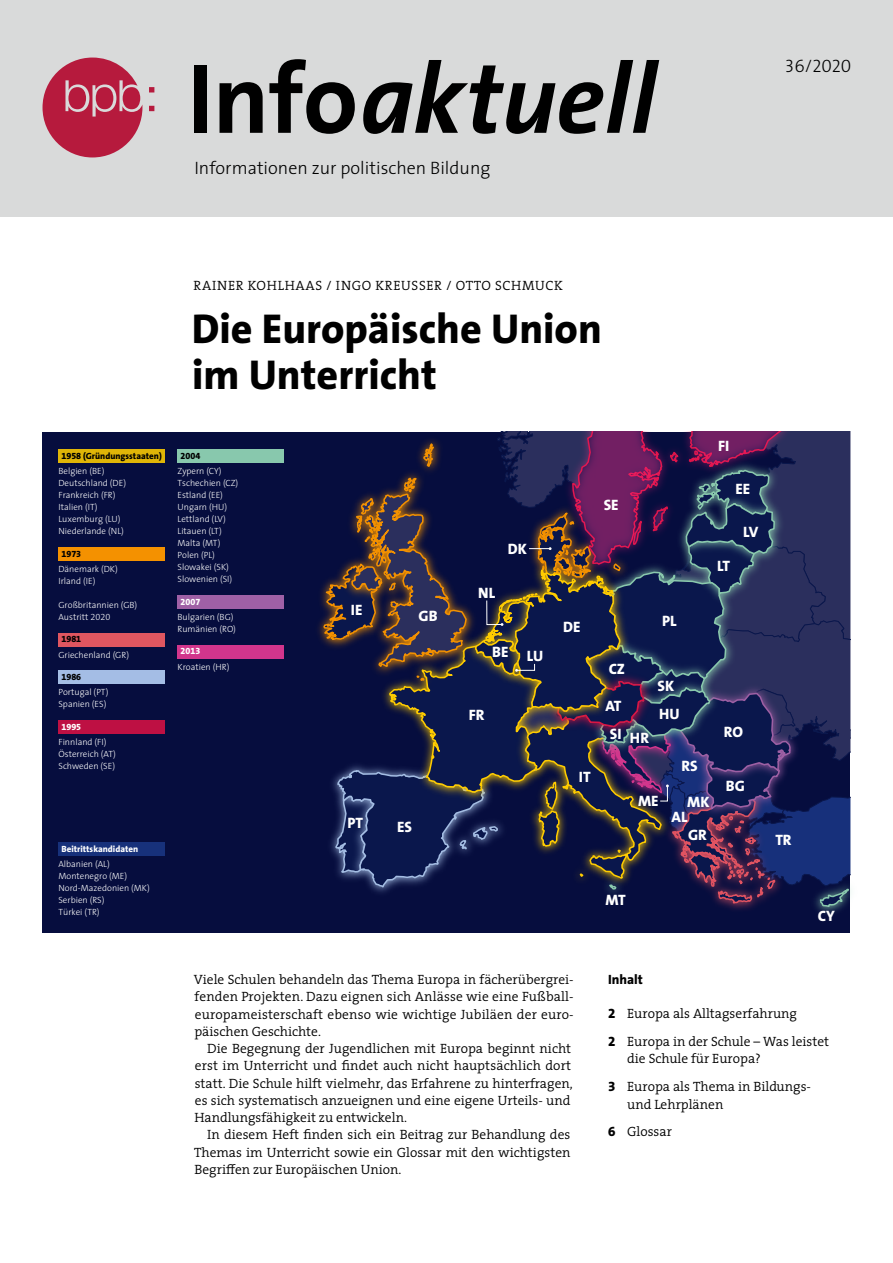
<style>
.page{position:relative;width:893px;height:1263px;background:#fff}
.page>*{position:absolute;margin:0;border:0;box-sizing:border-box;transform-origin:0 0}
.t1{font:800 42px/46.5px "The Sans";color:#000}
.t2{font:300 18px "The Sans";color:#000}
.t3{font:18px "The Sans Light Caps";color:#000}
.t4{font:800 15.15px/28.3px "The Sans";color:#fff}
.t5{font:300 13.5px/17.2px "The Serif";color:#000}
.t6{font:300 13.5px "The Serif";letter-spacing:.05em;color:#000}
.t7{font:800 13.5px "The Sans";color:#000}
.t8{font:300 9px/12px "The Sans";color:#fff}
.t9{font:800 9px "The Sans";color:#000}
.t10{font:800 9px "The Sans";color:#fff}
.t11{font:9px "The Sans Extra Bold Expert";color:#000}
.t12{font:9px "The Sans Extra Bold Expert";color:#fff}
.s1{font-family:"The Sans Extra Bold Expert";font-weight:400}
.s2{font-family:"The Sans Light Expert";font-weight:400}
</style>
<div class="page">
<div style="left:0;top:0;width:893px;height:216px;background:#d9dada"></div>
<svg style="left:43px;top:58px;width:111px;height:99px"></svg>
<div style="left:43px;top:432px;width:807px;height:500px;background:#060d3e"></div>
<svg style="left:321px;top:432px;width:529px;height:482px"></svg>
<div style="left:58px;top:449px;width:107px;height:14px;background:#e0b507"></div>
<div style="left:58px;top:633px;width:107px;height:14px;background:#df5660"></div>
<div style="left:178px;top:645px;width:106px;height:14px;background:#d2358c"></div>
<div style="left:58px;top:547px;width:107px;height:14px;background:#f49100"></div>
<div style="left:58px;top:842px;width:107px;height:14px;background:#17317b"></div>
<div style="left:58px;top:670px;width:107px;height:14px;background:#a4bde5"></div>
<div style="left:178px;top:595px;width:106px;height:14px;background:#9f60a6"></div>
<div style="left:58px;top:720px;width:107px;height:14px;background:#be1043"></div>
<div style="left:178px;top:449px;width:106px;height:14px;background:#88c8ad"></div>
<img style="left:559px;top:432px;width:178px;height:146px">
<img style="left:657px;top:432px;width:165px;height:48px">
<div style="left:194px;top:65px;width:13px;height:68px;background:#000"></div>
<svg style="left:220px;top:82px;width:43px;height:51px"></svg>
<svg style="left:269px;top:59px;width:86px;height:75px"></svg>
<svg style="left:363px;top:60px;width:296px;height:74px"></svg>
<h2 class="t2" style="left:194px;top:153px;width:298px">Informationen zur politischen Bildung</h2>
<h2 class="t3" style="left:785px;top:56px;width:68px">36/2020</h2>
<p class="t6" style="left:194px;top:274px;width:371px">RAINER KOHLHAAS / INGO KREUSSER / OTTO SCHMUCK</p>
<h1 class="t1" style="left:192px;top:304px;width:412px">Die Europäische Union im Unterricht</h1>
<p class="t9" style="left:61px;top:448px;width:102px"><span class="s1">1958</span> (Gründungsstaaten)</p>
<p class="t8" style="left:58px;top:465px;width:69px">Belgien (BE)<br>Deutschland (DE)<br>Frankreich (FR)<br>Italien (IT)<br>Luxemburg (LU)<br>Niederlande (NL)</p>
<p class="t11" style="left:61px;top:546px;width:21px">1973</p>
<p class="t8" style="left:58px;top:563px;width:61px">Dänemark (DK)<br>Irland (IE)</p>
<p class="t8" style="left:58px;top:599px;width:80px">Großbritannien (GB)<br>Austritt <span class="s2">2020</span></p>
<p class="t11" style="left:61px;top:632px;width:21px">1981</p>
<p class="t8" style="left:58px;top:648px;width:72px">Griechenland (GR)</p>
<p class="t11" style="left:61px;top:669px;width:21px">1986</p>
<p class="t8" style="left:58px;top:686px;width:51px">Portugal (PT)<br>Spanien (ES)</p>
<p class="t12" style="left:61px;top:719px;width:21px">1995</p>
<p class="t8" style="left:58px;top:736px;width:59px">Finnland (FI)<br>Österreich (AT)<br>Schweden (SE)</p>
<p class="t11" style="left:180px;top:448px;width:21px">2004</p>
<p class="t8" style="left:178px;top:465px;width:62px">Zypern (CY)<br>Tschechien (CZ)<br>Estland (EE)<br>Ungarn (HU)<br>Lettland (LV)<br>Litauen (LT)<br>Malta (MT)<br>Polen (PL)<br>Slowakei (SK)<br>Slowenien (SI)</p>
<p class="t12" style="left:180px;top:594px;width:21px">2007</p>
<p class="t8" style="left:178px;top:611px;width:60px">Bulgarien (BG)<br>Rumänien (RO)</p>
<p class="t12" style="left:180px;top:644px;width:21px">2013</p>
<p class="t8" style="left:178px;top:660px;width:54px">Kroatien (HR)</p>
<p class="t10" style="left:61px;top:841px;width:78px">Beitrittskandidaten</p>
<p class="t8" style="left:58px;top:858px;width:93px">Albanien (AL)<br>Montenegro (ME)<br>Nord-Mazedonien (MK)<br>Serbien (RS)<br>Türkei (TR)</p>
<p class="t4" style="left:351px;top:595px;width:13px">IE</p>
<p class="t4" style="left:348px;top:808px;width:17px">PT</p>
<p class="t4" style="left:419px;top:601px;width:20px">GB</p>
<p class="t4" style="left:397px;top:813px;width:16px">ES</p>
<p class="t4" style="left:478px;top:578px;width:19px">NL</p>
<p class="t4" style="left:508px;top:534px;width:21px">DK</p>
<p class="t4" style="left:492px;top:637px;width:18px">BE</p>
<p class="t4" style="left:469px;top:700px;width:17px">FR</p>
<p class="t4" style="left:527px;top:641px;width:18px">LU</p>
<p class="t4" style="left:604px;top:491px;width:16px">SE</p>
<p class="t4" style="left:718px;top:431px;width:13px">FI</p>
<p class="t4" style="left:735px;top:475px;width:16px">EE</p>
<p class="t4" style="left:743px;top:517px;width:17px">LV</p>
<p class="t4" style="left:717px;top:552px;width:14px">LT</p>
<p class="t4" style="left:563px;top:612px;width:19px">DE</p>
<p class="t4" style="left:579px;top:762px;width:13px">IT</p>
<p class="t4" style="left:609px;top:654px;width:18px">CZ</p>
<p class="t4" style="left:605px;top:691px;width:18px">AT</p>
<p class="t4" style="left:662px;top:606px;width:16px">PL</p>
<p class="t4" style="left:658px;top:671px;width:24px">SK<br>HU</p>
<p class="t4" style="left:610px;top:719px;width:13px">SI</p>
<p class="t4" style="left:724px;top:718px;width:21px">RO</p>
<p class="t4" style="left:630px;top:723px;width:21px">HR</p>
<p class="t4" style="left:638px;top:786px;width:22px">ME</p>
<p class="t4" style="left:681px;top:752px;width:18px">RS</p>
<p class="t4" style="left:672px;top:794px;width:39px;line-height:15.3px;text-indent:16px">MK<br>AL</p>
<p class="t4" style="left:688px;top:820px;width:20px">GR</p>
<p class="t4" style="left:726px;top:771px;width:20px">BG</p>
<p class="t4" style="left:775px;top:825px;width:18px">TR</p>
<p class="t4" style="left:605px;top:885px;width:22px">MT</p>
<p class="t4" style="left:818px;top:901px;width:18px">CY</p>
<p class="t5" style="left:194px;top:970px;width:381px;text-align:justify">Viele Schulen behandeln das Thema Europa in fächerübergrei&shy;fenden Projekten. Dazu eignen sich Anlässe wie eine Fußball&shy;europameisterschaft ebenso wie wichtige Jubiläen der euro&shy;päischen Geschichte.</p>
<p class="t5" style="left:194px;top:1039px;width:380px;text-indent:13px">Die Begegnung der Jugendlichen mit Europa beginnt nicht erst im Unterricht und findet auch nicht hauptsächlich dort statt. Die Schule hilft vielmehr, das Erfahrene zu hinterfragen, es sich systematisch anzueignen und eine eigene Urteils- und Handlungsfähigkeit zu entwickeln.</p>
<p class="t5" style="left:194px;top:1126px;width:378px;text-align:justify;text-indent:13px">In diesem Heft finden sich ein Beitrag zur Behandlung des Themas im Unterricht sowie ein Glossar mit den wichtigsten Begriffen zur Europäischen Union.</p>
<p class="t7" style="left:608px;top:968px;width:36px">Inhalt</p>
<p class="t5" style="left:608px;top:999px;width:223px;line-height:27.9px"><span class="s1">2</span> Europa als Alltagserfahrung<br><span class="s1">2</span> Europa in der Schule – Was leistet</p>
<p class="t5" style="left:608px;top:1044px;width:204px;line-height:27.9px;text-indent:19px">die Schule für Europa?<br><span class="s1">3</span> Europa als Thema in Bildungs-</p>
<p class="t5" style="left:608px;top:1089px;width:117px;line-height:27.9px;text-indent:19px">und Lehrplänen<br><span class="s1">6</span> Glossar</p>
</div>
